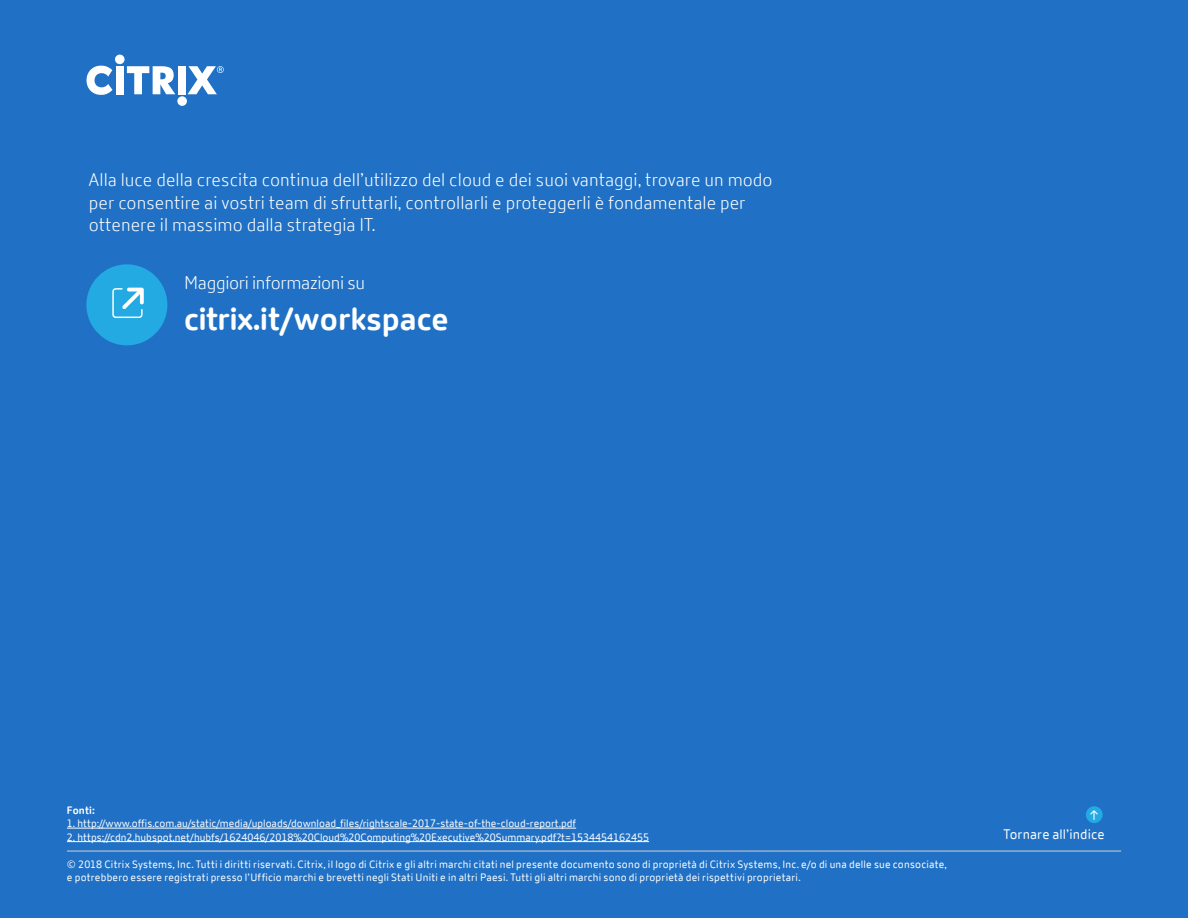
<style>
.page{position:relative;width:1188px;height:918px;background:#2071c5}
.page>*{position:absolute;margin:0;border:0;box-sizing:border-box;transform-origin:0 0}
.t1{font:700 31.5px "Citrix New Sans";color:#fff}
.t2{font:300 18px/22.5px "Citrix New Sans";color:#fff}
.t3{font:300 18px "Citrix New Sans";letter-spacing:-.02em;color:#fff}
.BodyText_-_70k_-_9_1{font:13.5px "Citrix New Sans";letter-spacing:.01em;color:#fff}
.Footer_-_70k_-_7_9_r{font:10.5px/13.5px "Citrix New Sans";letter-spacing:.02em;color:#fff}
.Footer_-_70k_-7_9_re{font:10.5px "Citrix New Sans";color:#fff}
.Footer_-_70k_-7_9_re-2{font:700 10.5px "Citrix New Sans";letter-spacing:.015em;color:#fff}
</style>
<div class="page">
<hr style="left:67px;top:828px;width:509px;height:1px;background:#fff">
<hr style="left:67px;top:841px;width:582px;height:1px;background:#fff">
<hr style="left:67px;top:851px;width:1054px;height:1px;background:#d0d0ce">
<div style="left:115px;top:55px;width:10px;height:9px;background:#fff;border-radius:50%"></div>
<div style="left:116px;top:66px;width:8px;height:28px;background:#fff"></div>
<div style="left:177px;top:96px;width:10px;height:10px;background:#fff;border-radius:50%"></div>
<div style="left:178px;top:66px;width:8px;height:28px;background:#fff"></div>
<svg style="left:87px;top:66px;width:25px;height:29px"></svg>
<svg style="left:127px;top:66px;width:48px;height:28px"></svg>
<svg style="left:187px;top:66px;width:37px;height:28px"></svg>
<div style="left:1086px;top:806px;width:17px;height:17px;background:#23aae2;border-radius:50%"></div>
<div style="left:86px;top:264px;width:81px;height:81px;background:#23aae2;border-radius:50%"></div>
<svg style="left:112px;top:288px;width:32px;height:30px"></svg>
<p class="t2" style="left:89px;top:169px;width:686px">Alla luce della crescita continua dell’utilizzo del cloud e dei suoi vantaggi, trovare un modo per consentire ai vostri team di sfruttarli, controllarli e proteggerli è fondamentale per ottenere il massimo dalla strategia IT.</p>
<p class="t3" style="left:184px;top:273px;width:183px">Maggiori informazioni su</p>
<p class="t1" style="left:184px;top:300px;width:266px">citrix.it/workspace</p>
<p class="Footer_-_70k_-7_9_re-2" style="left:67px;top:804px;width:30px">Fonti:</p>
<p class="Footer_-_70k_-7_9_re" style="left:67px;top:818px;width:511px">1. http://www.offis.com.au/static/media/uploads/download_files/rightscale-2017-state-of-the-cloud-report.pdf</p>
<p class="Footer_-_70k_-7_9_re" style="left:67px;top:831px;width:584px">2. https://cdn2.hubspot.net/hubfs/1624046/2018%20Cloud%20Computing%20Executive%20Summary.pdf?t=1534454162455</p>
<p class="Footer_-_70k_-_7_9_r" style="left:67px;top:858px;width:881px">© 2018 Citrix Systems, Inc. Tutti i diritti riservati. Citrix, il logo di Citrix e gli altri marchi citati nel presente documento sono di proprietà di Citrix Systems, Inc. e/o di una delle sue consociate, e potrebbero essere registrati presso l’Ufficio marchi e brevetti negli Stati Uniti e in altri Paesi. Tutti gli altri marchi sono di proprietà dei rispettivi proprietari.</p>
<p class="BodyText_-_70k_-_9_1" style="left:1090px;top:808px;width:10px">↑</p>
<p class="BodyText_-_70k_-_9_1" style="left:1004px;top:827px;width:103px">Tornare all’indice</p>
</div>
